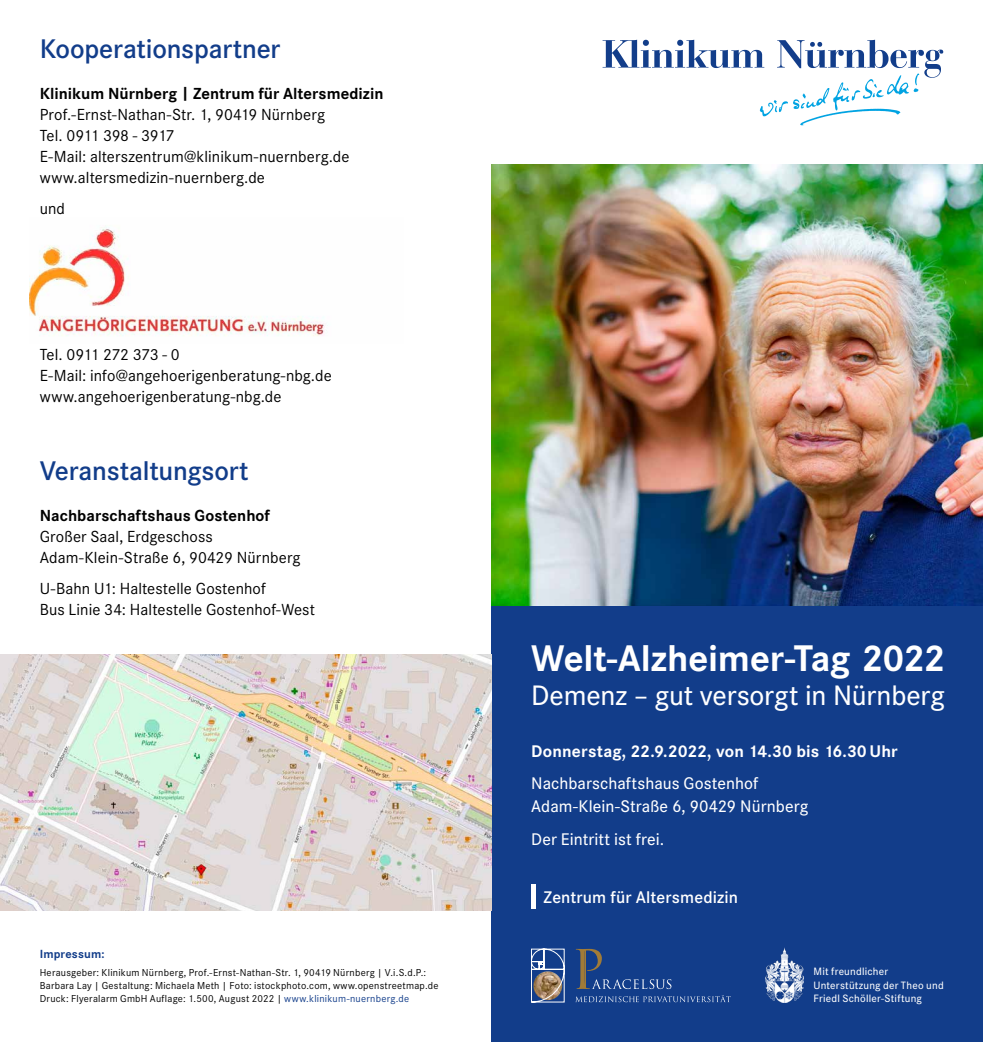
<style>
.page{position:relative;width:983px;height:1042px;background:#fff}
.page>*{position:absolute;margin:0;border:0;box-sizing:border-box;transform-origin:0 0}
.t1{font:700 38.5px "Corporate S Pro";letter-spacing:-.005em;color:#fff}
.t2{font:500 29.22px "Corporate S Pro";letter-spacing:-.005em;color:#fff}
.t3{font:600 28px "Corporate S Pro";letter-spacing:-.005em;color:#123d8a}
.t4{font:500 17.5px/22.8px "Corporate S Pro";letter-spacing:.005em;color:#fff}
.t5{font:700 17.5px "Corporate S Pro";letter-spacing:.005em;color:#fff}
.t6{font:600 17.5px "Corporate S Pro";letter-spacing:.01em;color:#fff}
.t7{font:16.62px/21px "Corporate S Pro";letter-spacing:.005em;color:#000}
.t8{font:700 16.62px "Corporate S Pro";color:#000}
.t9{font:700 12.25px "Corporate S Pro";letter-spacing:.015em;color:#123d8a}
.t10{font:500 11.03px/13.7px "Corporate S Pro";letter-spacing:.02em;color:#fff}
.t11{font:10.5px/13.1px "Corporate S Pro";letter-spacing:.02em;color:#000}
.s1{color:#123d8a}
</style>
<div class="page">
<div style="left:491px;top:605px;width:491px;height:437px;background:#123d8a"></div>
<svg style="left:602px;top:40px;width:341px;height:86px"></svg>
<img style="left:491px;top:165px;width:491px;height:440px">
<div style="left:531px;top:884px;width:5px;height:25px;background:#fff"></div>
<svg style="left:575px;top:995px;width:155px;height:7px"></svg>
<svg style="left:575px;top:949px;width:96px;height:40px"></svg>
<svg style="left:531px;top:949px;width:33px;height:53px"></svg>
<img style="left:765px;top:947px;width:38px;height:55px">
<img style="left:30px;top:227px;width:295px;height:109px">
<img style="left:0;top:655px;width:491px;height:255px">
<h3 class="t3" style="left:40px;top:28px;width:242px">Kooperationspartner</h3>
<p class="t8" style="left:40px;top:81px;width:345px">Klinikum Nürnberg | Zentrum für Altersmedizin</p>
<p class="t7" style="left:40px;top:103px;width:311px">Prof.-Ernst-Nathan-Str. 1, 90419 Nürnberg Tel. 0911 398 - 3917<br>E-Mail: alterszentrum@klinikum-nuernberg.de www.altersmedizin-nuernberg.de</p>
<p class="t7" style="left:40px;top:197px;width:27px">und</p>
<p class="t7" style="left:40px;top:343px;width:293px">Tel. 0911 272 373 - 0<br>E-Mail: info@angehoerigenberatung-nbg.de www.angehoerigenberatung-nbg.de</p>
<h3 class="t3" style="left:40px;top:450px;width:210px">Veranstaltungsort</h3>
<p class="t8" style="left:40px;top:503px;width:232px">Nachbarschaftshaus Gostenhof</p>
<p class="t7" style="left:40px;top:525px;width:262px">Großer Saal, Erdgeschoss<br>Adam-Klein-Straße 6, 90429 Nürnberg</p>
<p class="t7" style="left:40px;top:577px;width:277px">U-Bahn U1: Haltestelle Gostenhof<br>Bus Linie 34: Haltestelle Gostenhof-West</p>
<p class="t9" style="left:40px;top:944px;width:66px">Impressum:</p>
<p class="t11" style="left:40px;top:965px;width:400px">Herausgeber: Klinikum Nürnberg, Prof.-Ernst-Nathan-Str. 1, 90419 Nürnberg | V.i.S.d.P.:<br>Barbara Lay | Gestaltung: Michaela Meth | Foto: istockphoto.com, www.openstreetmap.de<br>Druck: Flyeralarm GmbH Auflage: 1.500, August 2022 | <span class="s1">www.klinikum-nuernberg.de</span></p>
<h1 class="t1" style="left:531px;top:627px;width:416px">Welt-Alzheimer-Tag 2022</h1>
<h2 class="t2" style="left:531px;top:673px;width:415px">Demenz – gut versorgt in Nürnberg</h2>
<p class="t5" style="left:531px;top:737px;width:368px">Donnerstag, 22.9.2022, von 14.30 bis 16.30 Uhr</p>
<p class="t4" style="left:531px;top:770px;width:278px">Nachbarschaftshaus Gostenhof<br>Adam-Klein-Straße 6, 90429 Nürnberg</p>
<p class="t4" style="left:531px;top:826px;width:134px">Der Eintritt ist frei.</p>
<p class="t6" style="left:543px;top:884px;width:196px">Zentrum für Altersmedizin</p>
<p class="t10" style="left:813px;top:963px;width:132px">Mit freundlicher<br>Unterstützung der Theo und<br>Friedl Schöller-Stiftung</p>
</div>
